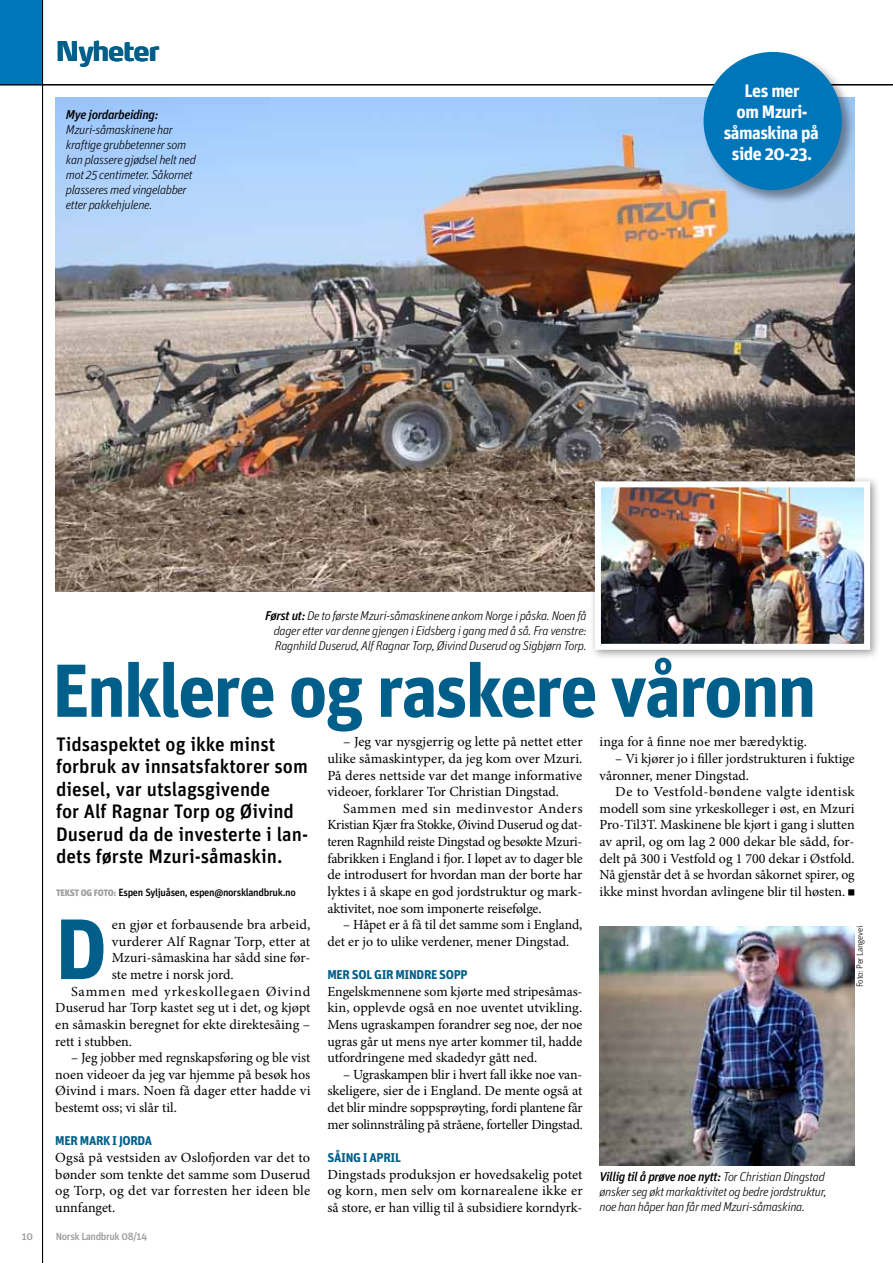
<style>
.page{position:relative;width:893px;height:1263px;background:#fff}
.page>*{position:absolute;margin:0;border:0;box-sizing:border-box;transform-origin:0 0}
.t1{font:700 85.65px "Unit OT";color:#005f8a}
.t2{font:700 75px "Unit OT";letter-spacing:-.03em;color:#005f8a}
.t3{font:700 27px "Max OT";letter-spacing:-.04em;color:#005f8a}
.t4{font:500 19.5px/22.5px "Unit OT";color:#000}
.t5{font:700 18px/21px "Unit OT";letter-spacing:-.03em;color:#fff;text-align:center}
.t6{font:13.95px/16.6px "Minion Pro";color:#000;text-align:justify}
.t7{font:13.95px "Minion Pro";letter-spacing:.06em;color:#000}
.t8{font:italic 300 12.75px/15px "Unit OT";letter-spacing:-.03em;color:#000}
.t9{font:700 12.75px "Unit OT";letter-spacing:-.025em;color:#005f8a}
.t10{font:italic 500 12.75px "Unit OT";letter-spacing:-.03em;color:#000}
.t11{font:500 10.5px "Unit OT";letter-spacing:-.03em;color:#000}
.t12{font:500 10.5px "Unit OT";letter-spacing:-.04em;color:#9c9e9f}
.t13{font:300 9px "Unit OT";letter-spacing:-.03em;color:#000}
.s1{font-weight:500}
.s2{font-weight:900;font-size:9.3px;color:#9c9e9f}
</style>
<div class="page">
<div style="left:0;top:0;width:42px;height:84px;background:#0076ba"></div>
<hr style="left:0;top:84px;width:893px;height:1px;background:#000">
<hr style="left:42px;top:0;width:1px;height:1263px;background:#000">
<svg style="left:848px;top:889px;width:6px;height:6px"></svg>
<img style="left:55px;top:98px;width:800px;height:493px">
<div style="left:589px;top:475px;width:291px;height:185px;background:#000;opacity:.4"></div>
<img style="left:602px;top:488px;width:261px;height:155px">
<div style="left:595px;top:481px;width:275px;height:169px;border:6px solid #fff"></div>
<img style="left:600px;top:926px;width:255px;height:239px">
<div style="left:702px;top:50px;width:154px;height:154px;background:#000;opacity:.4"></div>
<div style="left:704px;top:52px;width:138px;height:138px;background:#0076ba;border-radius:50%"></div>
<h3 class="t3" style="left:56px;top:34px;width:105px">Nyheter</h3>
<p class="t10" style="left:66px;top:107px;width:94px">Mye jordarbeiding:</p>
<p class="t8" style="left:66px;top:122px;width:132px">Mzuri-såmaskinene har kraftige grubbetenner som kan plassere gjødsel helt ned mot 25 centimeter. Såkornet plasseres med vingelabber etter pakkehjulene.</p>
<p class="t5" style="left:724px;top:80px;width:97px">Les mer<br>om Mzuri&shy;såmaskina på side 20-23.</p>
<p class="t8" style="left:274px;top:608px;width:314px;text-align:justify;text-indent:-9px"><span class="s1">Først ut:</span> De to første Mzuri-såmaskinene ankom Norge i påska. Noen få dager etter var denne gjengen i Eidsberg i gang med å så. Fra venstre:<br>Ragnhild Duserud, Alf Ragnar Torp, Øivind Duserud og Sigbjørn Torp.</p>
<h2 class="t2" style="left:52px;top:645px;width:766px">Enklere og raskere våronn</h2>
<h3 class="t4" style="left:56px;top:733px;width:254px">Tidsaspektet og ikke minst forbruk av innsatsfaktorer som diesel, var utslagsgivende<br>for Alf Ragnar Torp og Øivind<br>Duserud da de investerte i lan&shy;dets første Mzuri-såmaskin.</h3>
<p class="t11" style="left:56px;top:885px;width:241px"><span class="s2">TEKST OG FOTO:</span> Espen Syljuåsen, espen@norsklandbruk.no</p>
<p class="t6" style="left:327px;top:733px;width:257px;text-indent:16px">– Jeg var nysgjerrig og lette på nettet etter ulike såmaskintyper, da jeg kom over Mzuri.<br>På deres nettside var det mange informative videoer, forklarer Tor Christian Dingstad.</p>
<p class="t6" style="left:327px;top:800px;width:257px;text-align:left;text-indent:16px">Sammen med sin medinvestor Anders Kristian Kjær fra Stokke, Øivind Duserud og dat&shy;teren Ragnhild reiste Dingstad og besøkte Mzuri&shy;fabrikken i England i fjor. I løpet av to dager ble de introdusert for hvordan man der borte har lyktes i å skape en god jordstruktur og mark&shy;aktivitet, noe som imponerte reisefølge.</p>
<p class="t6" style="left:327px;top:916px;width:256px;text-indent:16px">– Håpet er å få til det samme som i England, det er jo to ulike verdener, mener Dingstad.</p>
<p class="t9" style="left:327px;top:967px;width:142px">Mer sol GIR MINDRE SOPP</p>
<p class="t6" style="left:327px;top:983px;width:257px">Engelskmennene som kjørte med stripesåmas&shy;kin, opplevde også en noe uventet utvikling.<br>Mens ugraskampen forandrer seg noe, der noe ugras går ut mens nye arter kommer til, hadde utfordringene med skadedyr gått ned.</p>
<p class="t6" style="left:327px;top:1066px;width:257px;text-indent:16px">– Ugraskampen blir i hvert fall ikke noe van&shy;skeligere, sier de i England. De mente også at det blir mindre soppsprøyting, fordi plantene får mer solinnstråling på stråene, forteller Dingstad.</p>
<p class="t9" style="left:327px;top:1150px;width:74px">SÅING I APRIL</p>
<p class="t6" style="left:327px;top:1166px;width:257px">Dingstads produksjon er hovedsakelig potet og korn, men selv om kornarealene ikke er så store, er han villig til å subsidiere korndyrk-</p>
<p class="t6" style="left:600px;top:733px;width:209px">inga for å finne noe mer bæredyktig.</p>
<p class="t6" style="left:600px;top:750px;width:257px;text-indent:16px">– Vi kjører jo i filler jordstrukturen i fuktige våronner, mener Dingstad.</p>
<p class="t6" style="left:600px;top:783px;width:257px;text-indent:16px">De to Vestfold-bøndene valgte identisk modell som sine yrkeskolleger i øst, en Mzuri Pro-Til3T. Maskinene ble kjørt i gang i slutten av april, og om lag 2 000 dekar ble sådd, for&shy;delt på 300 i Vestfold og 1 700 dekar i Østfold.<br>Nå gjenstår det å se hvordan såkornet spirer, og ikke minst hvordan avlingene blir til høsten. ■</p>
<h1 class="t1" style="left:55px;top:897px;width:54px">D</h1>
<p class="t6" style="left:112px;top:916px;width:200px">en gjør et forbausende bra arbeid,</p>
<p class="t13" style="left:855px;top:987px;width:63px;rotate:-90deg">Foto: Per Langevei</p>
<p class="t6" style="left:112px;top:933px;width:200px">vurderer Alf Ragnar Torp, etter at</p>
<p class="t6" style="left:112px;top:950px;width:200px">Mzuri-såmaskina har sådd sine før-</p>
<p class="t6" style="left:112px;top:966px;width:123px">ste metre i norsk jord.</p>
<p class="t7" style="left:71px;top:982px;width:241px">Sammen med yrkeskollegaen Øivind</p>
<p class="t6" style="left:55px;top:1000px;width:257px">Duserud har Torp kastet seg ut i det, og kjøpt</p>
<p class="t6" style="left:55px;top:1016px;width:256px">en såmaskin beregnet for ekte direktesåing –</p>
<p class="t6" style="left:55px;top:1033px;width:78px">rett i stubben.</p>
<p class="t6" style="left:55px;top:1049px;width:257px;text-indent:16px">– Jeg jobber med regnskapsføring og ble vist noen videoer da jeg var hjemme på besøk hos Øivind i mars. Noen få dager etter hadde vi bestemt oss; vi slår til.</p>
<p class="t9" style="left:55px;top:1133px;width:98px">MER MARK I JORDA</p>
<p class="t6" style="left:55px;top:1149px;width:257px">Også på vestsiden av Oslofjorden var det to bønder som tenkte det samme som Duserud og Torp, og det var forresten her ideen ble unnfanget.</p>
<p class="t8" style="left:600px;top:1170px;width:229px"><span class="s1">Villig til å prøve noe nytt:</span> Tor Christian Dingstad ønsker seg økt markaktivitet og bedre jordstruktur, noe han håper han får med Mzuri-såmaskina.</p>
<p class="t12" style="left:22px;top:1230px;width:13px">10</p>
<p class="t12" style="left:56px;top:1230px;width:93px">Norsk Landbruk 08/14</p>
</div>
